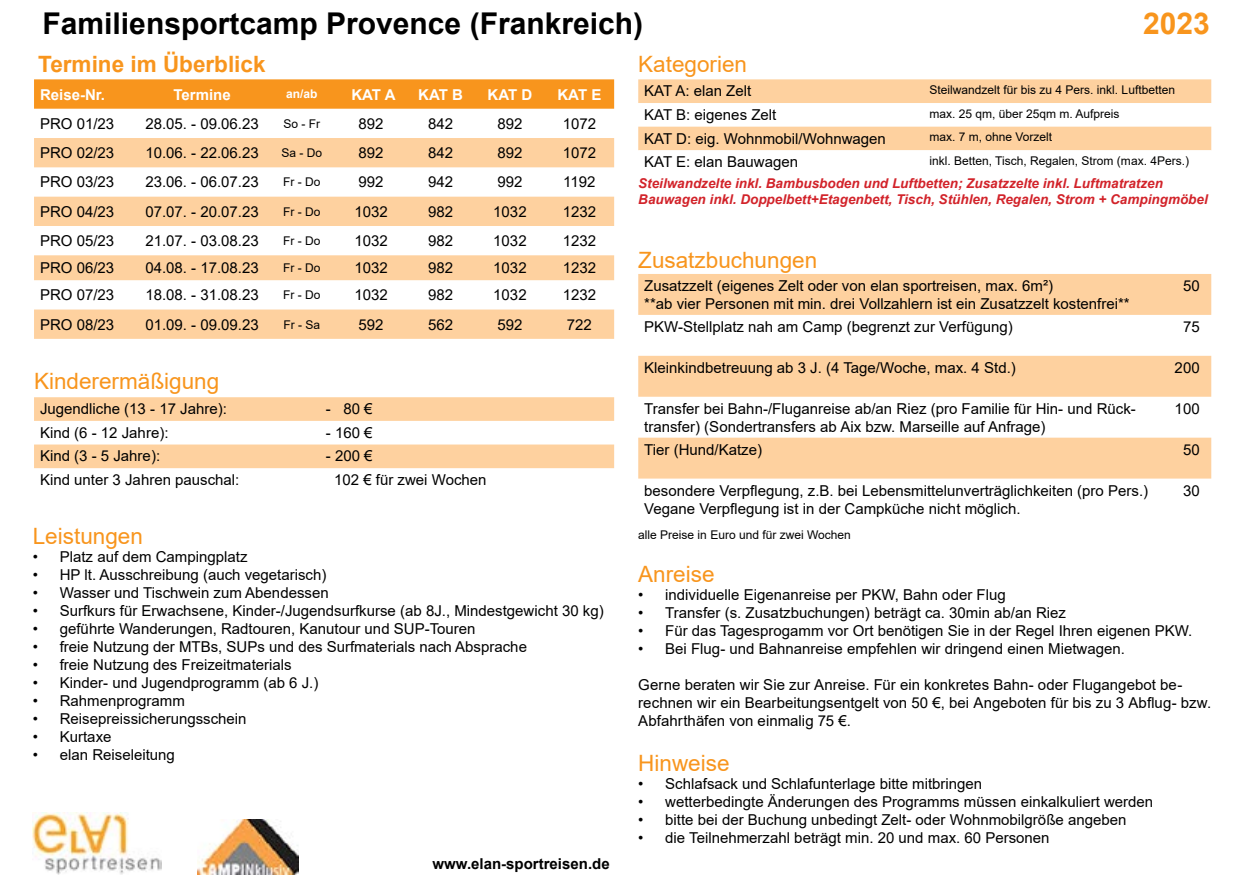
<style>
.page{position:relative;width:1251px;height:893px;background:#fff}
.page>*{position:absolute;margin:0;border:0;box-sizing:border-box;transform-origin:0 0}
.t1{font:700 30px "Arial";color:#000}
.t2{font:700 30px "Arial";color:#f8951d}
.t3{font:22.5px "Arial";color:#f8951d}
.t4{font:700 22.5px "Arial";color:#f8951d}
.t5{font:15px/18px "Arial";color:#000}
.t6{font:700 15px "Arial";color:#fff}
.t7{font:700 15px "Arial";color:#000}
.t8{font:italic 700 13.5px/16.2px "Arial";color:#d2232a}
.t9{font:12px "Arial";color:#000}
.t10{font:700 12px "Arial";color:#fff}
</style>
<div class="page">
<div style="left:34px;top:79px;width:580px;height:30px;background:#f8951d"></div>
<svg style="left:34px;top:138px;width:580px;height:201px;fill:#fed19f"></svg>
<svg style="left:638px;top:274px;width:572px;height:205px;fill:#fed19f"></svg>
<img style="left:197px;top:819px;width:101px;height:56px">
<svg style="left:34px;top:397px;width:580px;height:71px"></svg>
<svg style="left:638px;top:79px;width:572px;height:72px"></svg>
<img style="left:33px;top:812px;width:128px;height:63px">
<h1 class="t1" style="left:43px;top:2px;width:602px">Familiensportcamp Provence (Frankreich)</h1>
<h1 class="t2" style="left:1142px;top:2px;width:68px">2023</h1>
<h2 class="t4" style="left:38px;top:49px;width:229px">Termine im Überblick</h2>
<h2 class="t3" style="left:638px;top:49px;width:110px">Kategorien</h2>
<p class="t5" style="left:644px;top:82px;width:108px">KAT A: elan Zelt</p>
<p class="t9" style="left:929px;top:82px;width:247px">Steilwandzelt für bis zu 4 Pers. inkl. Luftbetten</p>
<p class="t5" style="left:644px;top:106px;width:134px">KAT B: eigenes Zelt</p>
<p class="t9" style="left:929px;top:105px;width:192px">max. 25 qm, über 25qm m. Aufpreis</p>
<p class="t5" style="left:644px;top:129px;width:243px">KAT D: eig. Wohnmobil/Wohnwagen</p>
<p class="t9" style="left:929px;top:129px;width:124px">max. 7 m, ohne Vorzelt</p>
<p class="t5" style="left:644px;top:153px;width:155px">KAT E: elan Bauwagen</p>
<p class="t9" style="left:929px;top:153px;width:261px">inkl. Betten, Tisch, Regalen, Strom (max. 4Pers.)</p>
<p class="t6" style="left:40px;top:84px;width:67px">Reise-Nr.</p>
<p class="t6" style="left:173px;top:84px;width:59px">Termine</p>
<p class="t10" style="left:286px;top:86px;width:33px">an/ab</p>
<p class="t6" style="left:351px;top:84px;width:46px">KAT A</p>
<p class="t6" style="left:418px;top:84px;width:46px">KAT B</p>
<p class="t6" style="left:487px;top:84px;width:46px">KAT D</p>
<p class="t6" style="left:557px;top:84px;width:45px">KAT E</p>
<p class="t5" style="left:40px;top:114px;width:76px">PRO 01/23</p>
<p class="t5" style="left:145px;top:114px;width:115px">28.05. - 09.06.23</p>
<p class="t9" style="left:283px;top:115px;width:38px">So - Fr</p>
<p class="t5" style="left:358px;top:114px;width:27px">892</p>
<p class="t5" style="left:428px;top:114px;width:27px">842</p>
<p class="t5" style="left:497px;top:114px;width:27px">892</p>
<p class="t5" style="left:562px;top:114px;width:35px">1072</p>
<p class="t5" style="left:40px;top:144px;width:76px">PRO 02/23</p>
<p class="t5" style="left:145px;top:144px;width:115px">10.06. - 22.06.23</p>
<p class="t9" style="left:281px;top:145px;width:42px">Sa - Do</p>
<p class="t5" style="left:358px;top:144px;width:27px">892</p>
<p class="t5" style="left:428px;top:144px;width:27px">842</p>
<p class="t5" style="left:497px;top:144px;width:27px">892</p>
<p class="t5" style="left:562px;top:144px;width:35px">1072</p>
<p class="t5" style="left:40px;top:173px;width:76px">PRO 03/23</p>
<p class="t5" style="left:145px;top:173px;width:115px">23.06. - 06.07.23</p>
<p class="t9" style="left:283px;top:174px;width:39px">Fr - Do</p>
<p class="t5" style="left:358px;top:173px;width:27px">992</p>
<p class="t5" style="left:428px;top:173px;width:27px">942</p>
<p class="t5" style="left:497px;top:173px;width:27px">992</p>
<p class="t5" style="left:563px;top:173px;width:34px">1192</p>
<p class="t5" style="left:40px;top:202px;width:76px">PRO 04/23</p>
<p class="t5" style="left:145px;top:202px;width:115px">07.07. - 20.07.23</p>
<p class="t9" style="left:283px;top:203px;width:39px">Fr - Do</p>
<p class="t5" style="left:354px;top:202px;width:35px">1032</p>
<p class="t5" style="left:428px;top:202px;width:27px">982</p>
<p class="t5" style="left:493px;top:202px;width:35px">1032</p>
<p class="t5" style="left:562px;top:202px;width:35px">1232</p>
<p class="t5" style="left:40px;top:232px;width:76px">PRO 05/23</p>
<p class="t5" style="left:145px;top:232px;width:115px">21.07. - 03.08.23</p>
<p class="t9" style="left:283px;top:233px;width:39px">Fr - Do</p>
<p class="t5" style="left:354px;top:232px;width:35px">1032</p>
<p class="t5" style="left:428px;top:232px;width:27px">982</p>
<p class="t5" style="left:493px;top:232px;width:35px">1032</p>
<p class="t5" style="left:562px;top:232px;width:35px">1232</p>
<p class="t5" style="left:40px;top:259px;width:76px">PRO 06/23</p>
<p class="t5" style="left:145px;top:259px;width:115px">04.08. - 17.08.23</p>
<p class="t9" style="left:283px;top:260px;width:39px">Fr - Do</p>
<p class="t5" style="left:354px;top:259px;width:35px">1032</p>
<p class="t5" style="left:428px;top:259px;width:27px">982</p>
<p class="t5" style="left:493px;top:259px;width:35px">1032</p>
<p class="t5" style="left:562px;top:259px;width:35px">1232</p>
<p class="t5" style="left:40px;top:286px;width:76px">PRO 07/23</p>
<p class="t5" style="left:145px;top:286px;width:115px">18.08. - 31.08.23</p>
<p class="t9" style="left:283px;top:287px;width:39px">Fr - Do</p>
<p class="t5" style="left:354px;top:286px;width:35px">1032</p>
<p class="t5" style="left:428px;top:286px;width:27px">982</p>
<p class="t5" style="left:493px;top:286px;width:35px">1032</p>
<p class="t5" style="left:562px;top:286px;width:35px">1232</p>
<p class="t5" style="left:40px;top:315px;width:76px">PRO 08/23</p>
<p class="t5" style="left:145px;top:315px;width:115px">01.09. - 09.09.23</p>
<p class="t9" style="left:283px;top:316px;width:38px">Fr - Sa</p>
<p class="t5" style="left:358px;top:315px;width:27px">592</p>
<p class="t5" style="left:428px;top:315px;width:27px">562</p>
<p class="t5" style="left:497px;top:315px;width:27px">592</p>
<p class="t5" style="left:566px;top:315px;width:27px">722</p>
<p class="t8" style="left:638px;top:176px;width:571px">Steilwandzelte inkl. Bambusboden und Luftbetten; Zusatzzelte inkl. Luftmatratzen<br>Bauwagen inkl. Doppelbett+Etagenbett, Tisch, Stühlen, Regalen, Strom + Campingmöbel</p>
<h2 class="t3" style="left:638px;top:245px;width:180px">Zusatzbuchungen</h2>
<p class="t5" style="left:644px;top:277px;width:487px">Zusatzzelt (eigenes Zelt oder von elan sportreisen, max. 6m²)<br>**ab vier Personen mit min. drei Vollzahlern ist ein Zusatzzelt kostenfrei**</p>
<p class="t5" style="left:1182px;top:277px;width:18px">50</p>
<p class="t5" style="left:644px;top:317px;width:370px">PKW-Stellplatz nah am Camp (begrenzt zur Verfügung)</p>
<p class="t5" style="left:1182px;top:317px;width:18px">75</p>
<p class="t5" style="left:644px;top:358px;width:373px">Kleinkindbetreuung ab 3 J. (4 Tage/Woche, max. 4 Std.)</p>
<p class="t5" style="left:1174px;top:358px;width:27px">200</p>
<p class="t5" style="left:644px;top:399px;width:493px">Transfer bei Bahn-/Fluganreise ab/an Riez (pro Familie für Hin- und Rück&shy;transfer) (Sondertransfers ab Aix bzw. Marseille auf Anfrage)</p>
<p class="t5" style="left:1174px;top:399px;width:27px">100</p>
<p class="t5" style="left:644px;top:440px;width:119px">Tier (Hund/Katze)</p>
<p class="t5" style="left:1182px;top:440px;width:18px">50</p>
<p class="t5" style="left:644px;top:481px;width:505px">besondere Verpflegung, z.B. bei Lebensmittelunverträglichkeiten (pro Pers.)<br>Vegane Verpflegung ist in der Campküche nicht möglich.</p>
<p class="t5" style="left:1182px;top:481px;width:18px">30</p>
<p class="t9" style="left:638px;top:527px;width:214px">alle Preise in Euro und für zwei Wochen</p>
<h2 class="t3" style="left:34px;top:365px;width:187px">Kinderermäßigung</h2>
<p class="t5" style="left:40px;top:400px;width:188px">Jugendliche (13 - 17 Jahre):</p>
<p class="t5" style="left:326px;top:400px;width:48px">- 80 €</p>
<p class="t5" style="left:40px;top:423px;width:130px">Kind (6 - 12 Jahre):</p>
<p class="t5" style="left:326px;top:423px;width:48px">- 160 €</p>
<p class="t5" style="left:40px;top:447px;width:122px">Kind (3 - 5 Jahre):</p>
<p class="t5" style="left:326px;top:447px;width:48px">- 200 €</p>
<p class="t5" style="left:40px;top:471px;width:201px">Kind unter 3 Jahren pauschal:</p>
<p class="t5" style="left:334px;top:471px;width:154px">102 € für zwei Wochen</p>
<h2 class="t3" style="left:33px;top:520px;width:112px">Leistungen</h2>
<p class="t5" style="left:33px;top:548px;width:216px">• Platz auf dem Campingplatz</p>
<p class="t5" style="left:33px;top:566px;width:295px">• HP lt. Ausschreibung (auch vegetarisch)</p>
<p class="t5" style="left:33px;top:584px;width:297px">• Wasser und Tischwein zum Abendessen</p>
<p class="t5" style="left:33px;top:602px;width:572px">• Surfkurs für Erwachsene, Kinder-/Jugendsurfkurse (ab 8J., Mindestgewicht 30 kg)</p>
<p class="t5" style="left:33px;top:620px;width:444px">• geführte Wanderungen, Radtouren, Kanutour und SUP-Touren</p>
<p class="t5" style="left:33px;top:638px;width:495px">• freie Nutzung der MTBs, SUPs und des Surfmaterials nach Absprache</p>
<p class="t5" style="left:33px;top:656px;width:260px">• freie Nutzung des Freizeitmaterials</p>
<p class="t5" style="left:33px;top:674px;width:287px">• Kinder- und Jugendprogramm (ab 6 J.)</p>
<p class="t5" style="left:33px;top:692px;width:154px">• Rahmenprogramm</p>
<p class="t5" style="left:33px;top:710px;width:215px">• Reisepreissicherungsschein</p>
<p class="t5" style="left:33px;top:728px;width:80px">• Kurtaxe</p>
<p class="t5" style="left:33px;top:746px;width:144px">• elan Reiseleitung</p>
<h2 class="t3" style="left:638px;top:747px;width:93px">Hinweise</h2>
<p class="t5" style="left:638px;top:774px;width:345px">• Schlafsack und Schlafunterlage bitte mitbringen</p>
<p class="t5" style="left:638px;top:792px;width:516px">• wetterbedingte Änderungen des Programms müssen einkalkuliert werden</p>
<p class="t5" style="left:638px;top:810px;width:489px">• bitte bei der Buchung unbedingt Zelt- oder Wohnmobilgröße angeben</p>
<p class="t5" style="left:638px;top:828px;width:413px">• die Teilnehmerzahl beträgt min. 20 und max. 60 Personen</p>
<h2 class="t3" style="left:638px;top:559px;width:78px">Anreise</h2>
<p class="t5" style="left:638px;top:586px;width:369px">• individuelle Eigenanreise per PKW, Bahn oder Flug</p>
<p class="t5" style="left:638px;top:604px;width:429px">• Transfer (s. Zusatzbuchungen) beträgt ca. 30min ab/an Riez</p>
<p class="t5" style="left:638px;top:622px;width:555px">• Für das Tagesprogamm vor Ort benötigen Sie in der Regel Ihren eigenen PKW.</p>
<p class="t5" style="left:638px;top:640px;width:488px">• Bei Flug- und Bahnanreise empfehlen wir dringend einen Mietwagen.</p>
<p class="t5" style="left:638px;top:676px;width:574px">Gerne beraten wir Sie zur Anreise. Für ein konkretes Bahn- oder Flugangebot be&shy;rechnen wir ein Bearbeitungsentgelt von 50 €, bei Angeboten für bis zu 3 Abflug- bzw.<br>Abfahrthäfen von einmalig 75 €.</p>
<p class="t7" style="left:432px;top:853px;width:178px">www.elan-sportreisen.de</p>
</div>
